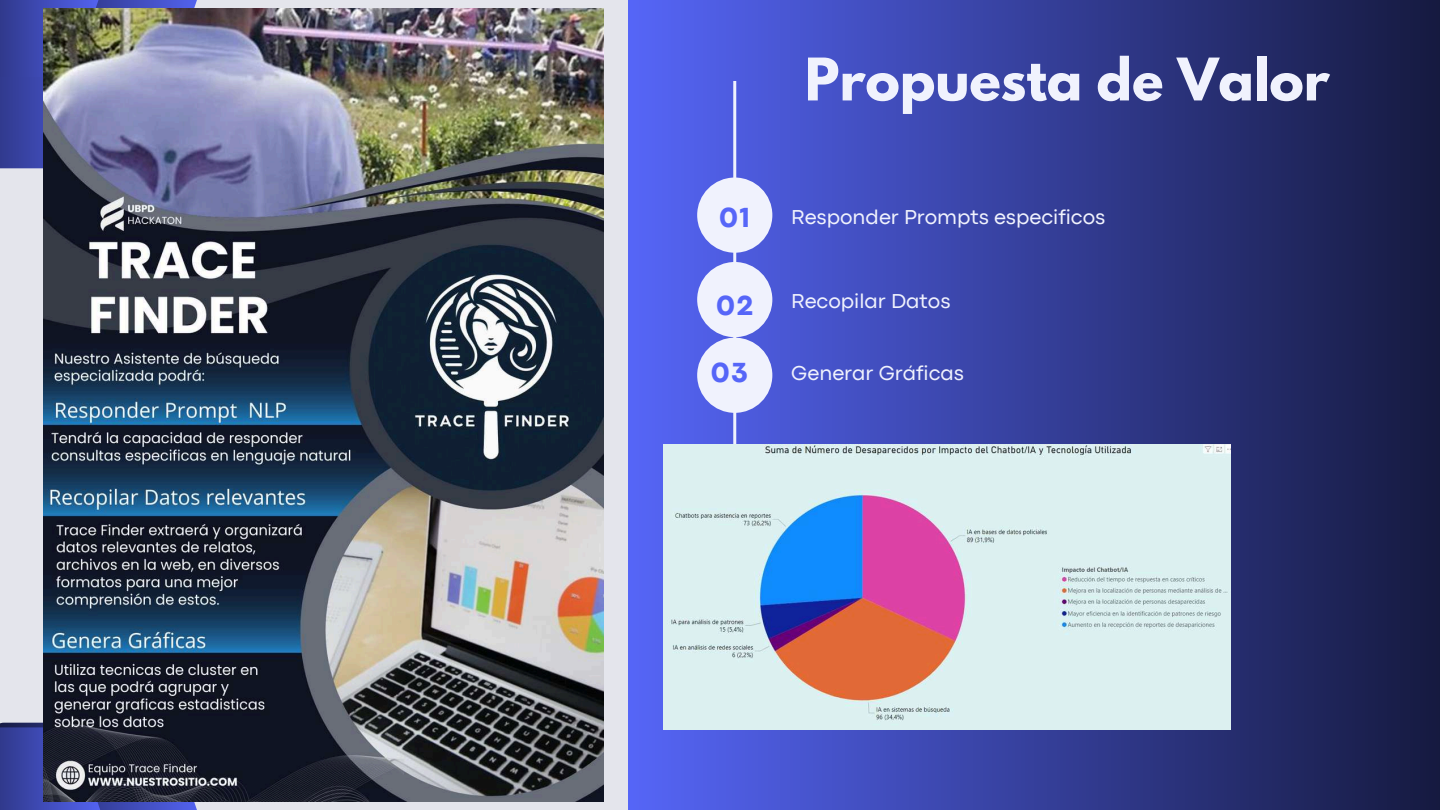
<style>
.page{position:relative;width:1440px;height:810px;background:#e4e5ec}
.page>*{position:absolute;margin:0;border:0;box-sizing:border-box;transform-origin:0 0}
.t1{font:700 52px "League Spartan";color:#f0f2fd}
.t2{font:800 28.8px "Codec Pro";color:#5666f8}
.t3{font:21px "Codec Pro";color:#f0f2fd}
</style>
<div class="page">
<div style="left:629px;top:0;width:811px;height:810px;background:linear-gradient(to right,#5666f7,#151940)"></div>
<svg style="left:0;top:0;width:209px;height:168px"></svg>
<svg style="left:0;top:723px;width:209px;height:87px"></svg>
<hr style="left:733px;top:81px;width:3px;height:648px;background:#f0f2fd">
<div style="left:697px;top:178px;width:75px;height:75px;background:#f0f2fd;border-radius:50%"></div>
<div style="left:697px;top:262px;width:75px;height:75px;background:#f0f2fd;border-radius:50%"></div>
<div style="left:697px;top:338px;width:75px;height:75px;background:#f0f2fd;border-radius:50%"></div>
<img style="left:44px;top:9px;width:560px;height:792px">
<img style="left:664px;top:444px;width:567px;height:285px">
<h1 class="t1" style="left:805px;top:54px;width:526px">Propuesta de Valor</h1>
<h2 class="t2" style="left:720px;top:207px;width:32px">01</h2>
<p class="t3" style="left:791px;top:210px;width:315px">Responder Prompts especificos</p>
<h2 class="t2" style="left:716px;top:295px;width:38px">02</h2>
<p class="t3" style="left:791px;top:293px;width:161px">Recopilar Datos</p>
<h2 class="t2" style="left:711px;top:363px;width:38px">03</h2>
<p class="t3" style="left:791px;top:366px;width:174px">Generar Gráficas</p>
</div>
